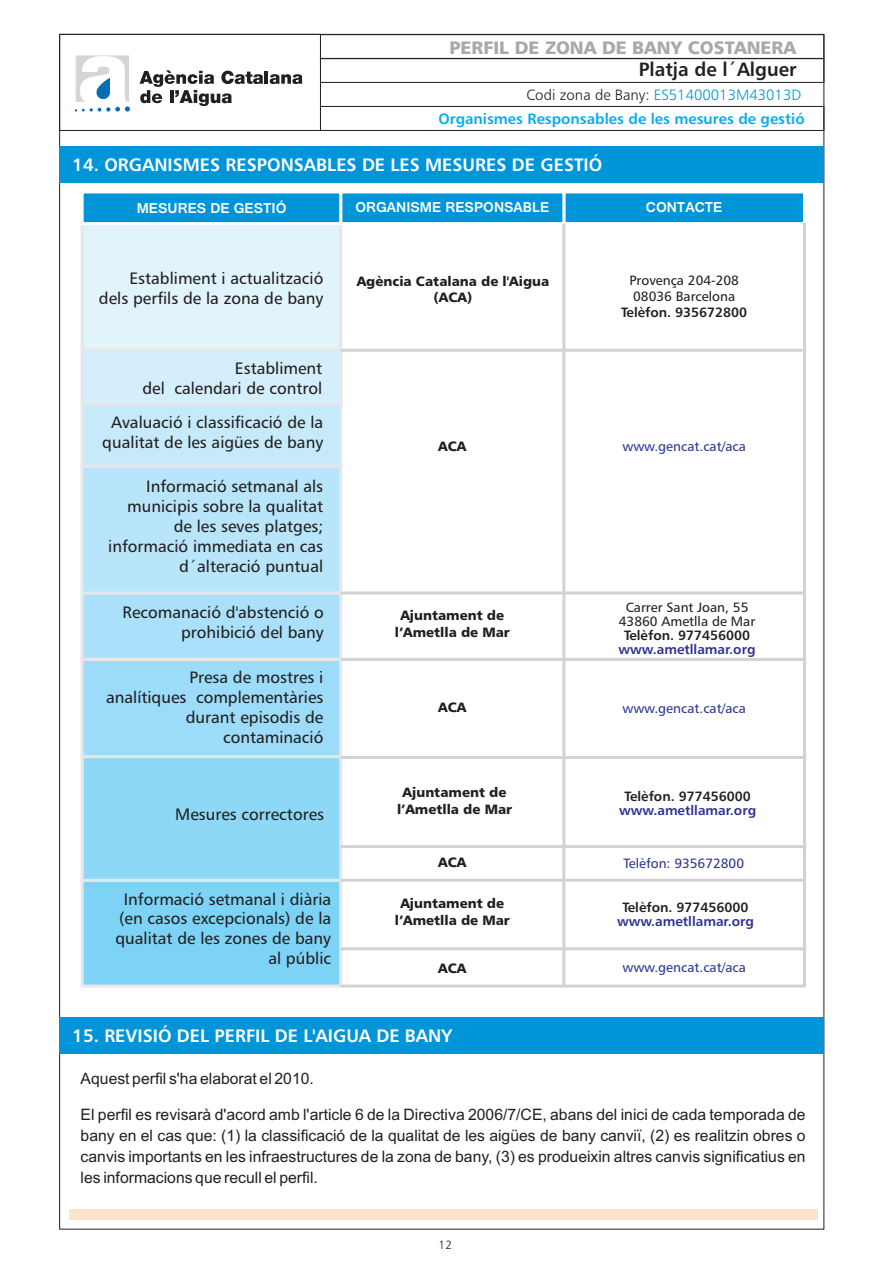
<style>
.page{position:relative;width:893px;height:1263px;background:#fff}
.page>*{position:absolute;margin:0;border:0;box-sizing:border-box;transform-origin:0 0}
.t1{font:19.35px "Humanist 777 BT Roman B,Bold";color:#231f20}
.t2{font:18px "Humanist 777 BT Roman B,Bold";color:#fff}
.t3{font:18px "Humanist 777 BT Black B";color:#a8a9ad}
.t4{font:16.5px/20px "Humanist 777 BT Roman B";color:#231f20;text-align:right}
.t5{font:15.75px/21.1px "Arial";color:#231f20;text-align:justify}
.t6{font:700 15px "Gautami";color:#fff}
.t7{font:15px "Humanist 777 BT Roman B,Bold";color:#00aeef}
.t8{font:15px "Humanist 777 BT Light B";color:#0095d9}
.t9{font:13.5px/16.6px "Humanist 777 BT Black B";color:#231f20;text-align:center}
.t10{font:13.5px "Humanist 777 BT Roman B";color:#2c3695}
.t11{font:13.5px "Humanist 777 BT Roman B,Bold";color:#231f20}
.t12{font:13.5px/16.4px "Humanist 777 BT Roman B";color:#231f20}
.t13{font:13.5px "Humanist 777 BT Roman B,Bold";color:#2e3092}
.t14{font:12px "Humanist 777 BT Light B";color:#231f20}
.s1{color:#231f20}
</style>
<div class="page">
<div style="left:320px;top:106px;width:504px;height:25px;border:1px solid #231f20"></div>
<div style="left:320px;top:58px;width:504px;height:25px;border:1px solid #231f20"></div>
<div style="left:320px;top:34px;width:504px;height:25px;border:1px solid #231f20"></div>
<div style="left:59px;top:34px;width:262px;height:97px;border:1px solid #231f20"></div>
<svg style="left:140px;top:70px;width:162px;height:36px"></svg>
<svg style="left:75px;top:55px;width:55px;height:57px"></svg>
<div style="left:60px;top:146px;width:764px;height:36px;background:#0095d9"></div>
<div style="left:81px;top:879px;width:261px;height:108px;background:#7cd3f6;border:3px solid #e6e7e9"></div>
<div style="left:81px;top:754px;width:261px;height:128px;background:#8dd7f7;border:3px solid #e6e7e9"></div>
<div style="left:81px;top:658px;width:261px;height:100px;background:#9cdcf8;border:3px solid #e6e7e9"></div>
<div style="left:562px;top:190px;width:244px;height:35px;background:#0095d9;border:3px solid #fff"></div>
<div style="left:339px;top:190px;width:226px;height:35px;background:#0095d9;border:3px solid #fff"></div>
<div style="left:81px;top:591px;width:261px;height:70px;background:#aae0f9;border:3px solid #e6e7e9"></div>
<div style="left:81px;top:465px;width:261px;height:129px;background:#b9e5fa;border:3px solid #e6e7e9"></div>
<div style="left:81px;top:402px;width:261px;height:66px;background:#c6eafa;border:3px solid #e6e7e9"></div>
<div style="left:81px;top:348px;width:262px;height:57px;background:#d4effb;border:3px solid #e6e7e9"></div>
<div style="left:81px;top:222px;width:261px;height:129px;background:#e1f4fc;border:3px solid #e6e7e9"></div>
<div style="left:81px;top:190px;width:261px;height:35px;background:#0095d9;border:3px solid #fff"></div>
<hr style="left:803px;top:223px;width:3px;height:763px;background:#d1d2d4">
<hr style="left:341px;top:349px;width:462px;height:3px;background:#d1d2d4">
<hr style="left:341px;top:591px;width:464px;height:3px;background:#d1d2d4">
<hr style="left:341px;top:658px;width:464px;height:3px;background:#d1d2d4">
<hr style="left:341px;top:756px;width:464px;height:3px;background:#d1d2d4">
<hr style="left:341px;top:845px;width:464px;height:3px;background:#d1d2d4">
<hr style="left:341px;top:879px;width:464px;height:3px;background:#d1d2d4">
<hr style="left:341px;top:947px;width:464px;height:3px;background:#d1d2d4">
<hr style="left:562px;top:224px;width:3px;height:762px;background:#d1d2d4">
<hr style="left:341px;top:984px;width:464px;height:3px;background:#d1d2d4">
<div style="left:60px;top:1017px;width:764px;height:36px;background:#0095d9"></div>
<div style="left:69px;top:1209px;width:749px;height:11px;background:#fee5ca"></div>
<p class="t3" style="left:449px;top:40px;width:348px">PERFIL DE ZONA DE BANY COSTANERA</p>
<p class="t1" style="left:639px;top:62px;width:159px">Platja de l´Alguer</p>
<p class="t8" style="left:527px;top:88px;width:276px"><span class="s1">Codi zona de Bany:</span> ES51400013M43013D</p>
<p class="t7" style="left:439px;top:113px;width:368px">Organismes Responsables de les mesures de gestió</p>
<p class="t2" style="left:72px;top:157px;width:531px">14. ORGANISMES RESPONSABLES DE LES MESURES DE GESTIÓ</p>
<p class="t6" style="left:137px;top:199px;width:151px">MESURES DE GESTIÓ</p>
<p class="t6" style="left:355px;top:198px;width:195px">ORGANISME RESPONSABLE</p>
<p class="t6" style="left:646px;top:198px;width:78px">CONTACTE</p>
<p class="t4" style="left:99px;top:269px;width:226px">Establiment i actualització dels perfils de la zona de bany</p>
<p class="t4" style="left:142px;top:359px;width:181px">Establiment<br>del calendari de control</p>
<p class="t4" style="left:102px;top:414px;width:222px;text-align:center">Avaluació i classificació de la qualitat de les aigües de bany</p>
<p class="t4" style="left:108px;top:478px;width:216px">Informació setmanal als municipis sobre la qualitat de les seves platges; informació immediata en cas d´alteració puntual</p>
<p class="t4" style="left:123px;top:603px;width:203px">Recomanació d'abstenció o prohibició del bany</p>
<p class="t4" style="left:106px;top:669px;width:219px">Presa de mostres i analítiques complementàries durant episodis de contaminació</p>
<p class="t4" style="left:175px;top:806px;width:150px">Mesures correctores</p>
<p class="t4" style="left:115px;top:890px;width:217px">Informació setmanal i diària (en casos excepcionals) de la qualitat de les zones de bany al públic</p>
<p class="t9" style="left:357px;top:274px;width:194px">Agència Catalana de l'Aigua (ACA)</p>
<p class="t12" style="left:629px;top:273px;width:111px">Provença 204-208<br>08036 Barcelona</p>
<p class="t11" style="left:621px;top:307px;width:128px">Telèfon. 935672800</p>
<p class="t9" style="left:438px;top:439px;width:30px">ACA</p>
<p class="t10" style="left:622px;top:440px;width:125px">www.gencat.cat/aca</p>
<p class="t9" style="left:395px;top:608px;width:117px">Ajuntament de l’Ametlla de Mar</p>
<p class="t12" style="left:619px;top:602px;width:138px;line-height:13.8px;text-align:center">Carrer Sant Joan, 55<br>43860 Ametlla de Mar</p>
<p class="t11" style="left:624px;top:630px;width:128px">Telèfon. 977456000</p>
<p class="t13" style="left:619px;top:644px;width:138px">www.ametllamar.org</p>
<p class="t9" style="left:438px;top:700px;width:30px">ACA</p>
<p class="t10" style="left:622px;top:703px;width:125px">www.gencat.cat/aca</p>
<p class="t9" style="left:397px;top:785px;width:117px">Ajuntament de l’Ametlla de Mar</p>
<p class="t11" style="left:625px;top:791px;width:128px">Telèfon. 977456000</p>
<p class="t13" style="left:619px;top:805px;width:138px">www.ametllamar.org</p>
<p class="t9" style="left:438px;top:855px;width:30px">ACA</p>
<p class="t10" style="left:624px;top:858px;width:122px">Telèfon: 935672800</p>
<p class="t9" style="left:395px;top:896px;width:117px">Ajuntament de l’Ametlla de Mar</p>
<p class="t11" style="left:622px;top:902px;width:128px">Telèfon. 977456000</p>
<p class="t13" style="left:617px;top:916px;width:138px">www.ametllamar.org</p>
<p class="t9" style="left:438px;top:961px;width:30px">ACA</p>
<p class="t10" style="left:622px;top:961px;width:125px">www.gencat.cat/aca</p>
<p class="t2" style="left:72px;top:1029px;width:381px">15. REVISIÓ DEL PERFIL DE L'AIGUA DE BANY</p>
<p class="t5" style="left:81px;top:1070px;width:235px">Aquest perfil s'ha elaborat el 2010.</p>
<p class="t5" style="left:81px;top:1105px;width:727px">El perfil es revisarà d'acord amb l'article 6 de la Directiva 2006/7/CE, abans del inici de cada temporada de bany en el cas que: (1) la classificació de la qualitat de les aigües de bany canviï, (2) es realitzin obres o canvis importants en les infraestructures de la zona de bany, (3) es produeixin altres canvis significatius en les informacions que recull el perfil.</p>
<p class="t14" style="left:439px;top:1240px;width:15px">12</p>
</div>
